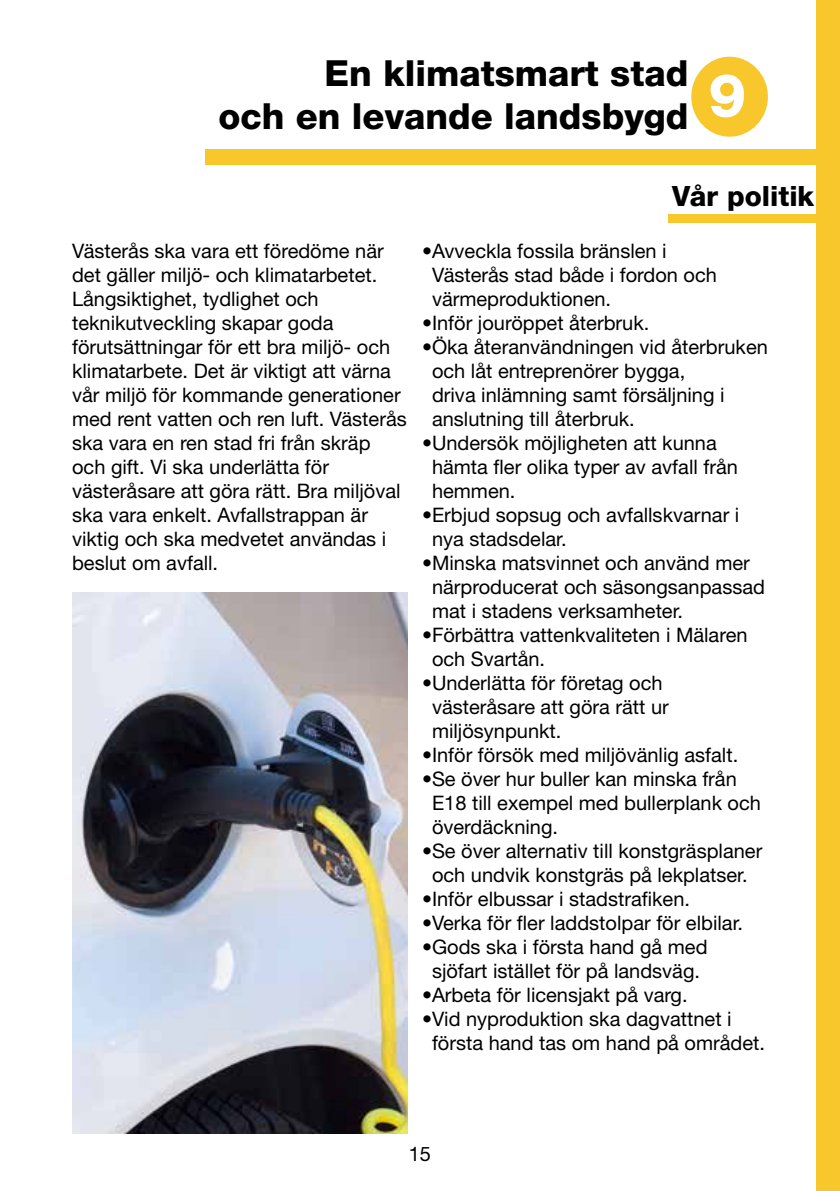
<style>
.page{position:relative;width:840px;height:1191px;background:#fff}
.page>*{position:absolute;margin:0;border:0;box-sizing:border-box;transform-origin:0 0}
.t1{font:800 36px/43.2px "Helvetica Neue LT Std";color:#000}
.t2{font:800 28px "Helvetica Neue LT Std";color:#000}
.t3{font:20px/24px "Helvetica Neue LT Std";color:#000}
</style>
<div class="page">
<img style="left:72px;top:592px;width:335px;height:541px">
<div style="left:816px;top:0;width:23px;height:1191px;background:#f7c72c"></div>
<div style="left:691px;top:57px;width:76px;height:80px;background:#f7c72c;border-radius:50%"></div>
<div style="left:205px;top:149px;width:611px;height:15px;background:#f7c72c"></div>
<div style="left:667px;top:214px;width:149px;height:9px;background:#f7c72c"></div>
<h1 class="t1" style="left:218px;top:52px;width:529px;text-indent:106px">En klimatsmart stad och en levande landsbygd <sup>9</sup></h1>
<p class="t3" style="left:72px;top:239px;width:336px">Västerås ska vara ett föredöme när det gäller miljö- och klimatarbetet.<br>Långsiktighet, tydlighet och teknikutveckling skapar goda förutsättningar för ett bra miljö- och klimatarbete. Det är viktigt att värna vår miljö för kommande generationer med rent vatten och ren luft. Västerås ska vara en ren stad fri från skräp och gift. Vi ska underlätta för västeråsare att göra rätt. Bra miljöval ska vara enkelt. Avfallstrappan är viktig och ska medvetet användas i beslut om avfall.</p>
<h2 class="t2" style="left:672px;top:179px;width:143px">Vår politik</h2>
<p class="t3" style="left:422px;top:239px;width:246px">•Avveckla fossila bränslen i</p>
<p class="t3" style="left:432px;top:263px;width:286px">Västerås stad både i fordon och värmeproduktionen.</p>
<p class="t3" style="left:422px;top:311px;width:229px">•Inför jouröppet återbruk.</p>
<p class="t3" style="left:422px;top:335px;width:347px">•Öka återanvändningen vid återbruken</p>
<p class="t3" style="left:432px;top:359px;width:294px">och låt entreprenörer bygga, driva inlämning samt försäljning i anslutning till återbruk.</p>
<p class="t3" style="left:432px;top:455px;width:307px">hämta fler olika typer av avfall från hemmen.</p>
<p class="t3" style="left:432px;top:527px;width:136px">nya stadsdelar.</p>
<p class="t3" style="left:432px;top:575px;width:334px">närproducerat och säsongsanpassad mat i stadens verksamheter.</p>
<p class="t3" style="left:432px;top:647px;width:114px">och Svartån.</p>
<p class="t3" style="left:432px;top:695px;width:238px">västeråsare att göra rätt ur miljösynpunkt.</p>
<p class="t3" style="left:422px;top:431px;width:296px">•Undersök möjligheten att kunna</p>
<p class="t3" style="left:422px;top:503px;width:319px">•Erbjud sopsug och avfallskvarnar i</p>
<p class="t3" style="left:422px;top:551px;width:329px">•Minska matsvinnet och använd mer</p>
<p class="t3" style="left:422px;top:623px;width:327px">•Förbättra vattenkvaliteten i Mälaren</p>
<p class="t3" style="left:422px;top:671px;width:242px">•Underlätta för företag och</p>
<p class="t3" style="left:422px;top:743px;width:317px">•Inför försök med miljövänlig asfalt.</p>
<p class="t3" style="left:422px;top:767px;width:316px">•Se över hur buller kan minska från</p>
<p class="t3" style="left:432px;top:791px;width:330px">E18 till exempel med bullerplank och överdäckning.</p>
<p class="t3" style="left:432px;top:863px;width:317px">och undvik konstgräs på lekplatser.</p>
<p class="t3" style="left:422px;top:839px;width:341px">•Se över alternativ till konstgräsplaner</p>
<p class="t3" style="left:422px;top:887px;width:269px">•Inför elbussar i stadstrafiken.</p>
<p class="t3" style="left:422px;top:911px;width:322px">•Verka för fler laddstolpar för elbilar.</p>
<p class="t3" style="left:422px;top:935px;width:287px">•Gods ska i första hand gå med</p>
<p class="t3" style="left:422px;top:983px;width:267px">•Arbeta för licensjakt på varg.</p>
<p class="t3" style="left:422px;top:1007px;width:311px">•Vid nyproduktion ska dagvattnet i</p>
<p class="t3" style="left:432px;top:959px;width:269px">sjöfart istället för på landsväg.</p>
<p class="t3" style="left:432px;top:1031px;width:334px">första hand tas om hand på området.</p>
<p class="t3" style="left:408px;top:1142px;width:24px">15</p>
</div>
